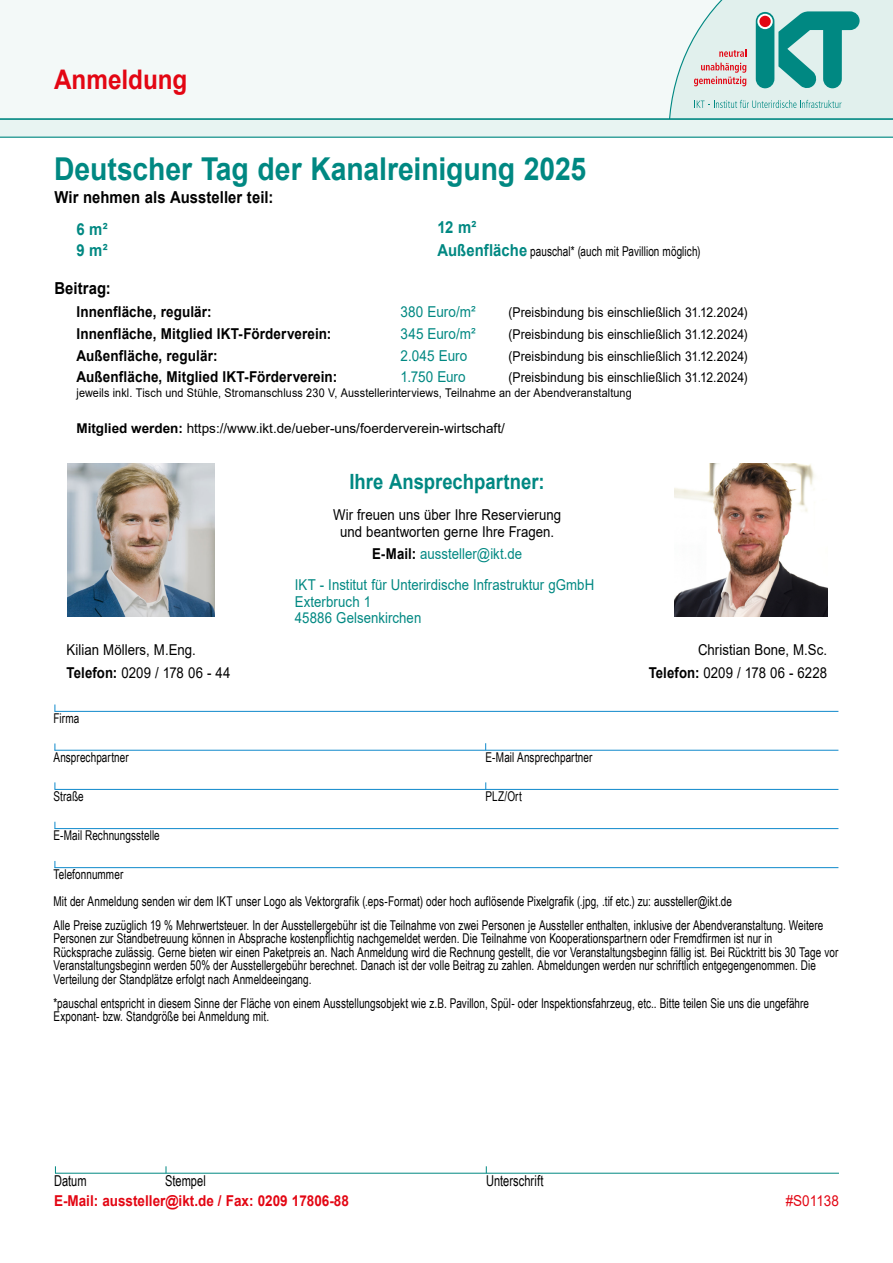
<style>
.page{position:relative;width:893px;height:1263px;background:#fff}
.page>*{position:absolute;margin:0;border:0;box-sizing:border-box;transform-origin:0 0}
.t1{font:700 31.5px "Arial";letter-spacing:-.005em;color:#008882;scale:.9 1}
.t2{font:700 27px "Arial";color:#e30613;scale:.9 1}
.t3{font:700 21px "Arial";color:#008882;scale:.88 1}
.t4{font:700 16.5px "Arial";letter-spacing:.005em;color:#000;scale:.9 1}
.t5{font:700 16.5px/21.6px "Arial";letter-spacing:.015em;color:#008882;scale:.9 1}
.t6{font:15px/22.5px "Arial";letter-spacing:.005em;color:#000;text-align:center;scale:.88 1}
.t7{font:700 15px "Arial";letter-spacing:.01em;color:#000;scale:.9 1}
.t8{font:15px/31px "Arial";letter-spacing:.005em;color:#008882;text-align:center;scale:.88 1}
.t9{font:700 15px "Arial";color:#e30613;scale:.9 1}
.t10{font:15px "Arial";letter-spacing:.005em;color:#008882;scale:.9 1}
.t11{font:15px "Arial Narrow";letter-spacing:.005em;color:#000;scale:.9 1}
.t12{font:15px "Arial";color:#e30613;scale:.9 1}
.t13{font:13.5px/13.5px "Arial Narrow";letter-spacing:.005em;color:#000;scale:.9 1}
.t14{font:13.5px "Arial";letter-spacing:.005em;color:#000;scale:.9 1}
.t15{font:13.5px "Arial";letter-spacing:.005em;color:#000}
.t16{font:12px "Arial";letter-spacing:.01em;color:#000;scale:.9 1}
.s1{font-family:"Arial";font-weight:700;font-size:16.5px;color:#008882}
.s2{font-weight:700}
.s3{font-weight:700;color:#000}
</style>
<div class="page">
<div style="left:0;top:0;width:893px;height:127px;background:#f3f9f8"></div>
<div style="left:0;top:119px;width:893px;height:19px;background:#e8f4f2"></div>
<hr style="left:0;top:137px;width:893px;height:1px;background:#008882">
<hr style="left:0;top:118px;width:893px;height:2px;background:#008882">
<hr style="left:55px;top:1173px;width:784px;height:1px;background:#008882">
<svg style="left:668px;top:0;width:225px;height:119px;background:#b7d7d4"></svg>
<img style="left:67px;top:463px;width:148px;height:153px">
<hr style="left:55px;top:711px;width:783px;height:1px;background:#0f89cb">
<hr style="left:55px;top:789px;width:783px;height:1px;background:#0f89cb">
<hr style="left:55px;top:867px;width:783px;height:1px;background:#0f89cb">
<hr style="left:55px;top:750px;width:783px;height:1px;background:#0f89cb">
<hr style="left:55px;top:828px;width:783px;height:1px;background:#0f89cb">
<img style="left:675px;top:463px;width:152px;height:153px">
<h2 class="t2" style="left:54px;top:60px;width:150px">Anmeldung</h2>
<h1 class="t1" style="left:54px;top:147px;width:593px">Deutscher Tag der Kanalreinigung 2025</h1>
<p class="t4" style="left:54px;top:186px;width:245px">Wir nehmen als Aussteller teil:</p>
<p class="t5" style="left:76px;top:218px;width:36px">6 m²<br>9 m²</p>
<p class="t5" style="left:438px;top:217px;width:45px">12 m²</p>
<p class="t13" style="left:438px;top:244px;width:294px"><span class="s1">Außenfläche</span> pauschal* (auch mit Pavillion möglich)</p>
<p class="t4" style="left:54px;top:276px;width:64px">Beitrag:</p>
<p class="t7" style="left:76px;top:302px;width:152px">Innenfläche, regulär:</p>
<p class="t10" style="left:400px;top:302px;width:85px">380 Euro/m²</p>
<p class="t14" style="left:508px;top:303px;width:267px">(Preisbindung bis einschließlich 31.12.2024)</p>
<p class="t7" style="left:76px;top:323px;width:285px">Innenfläche, Mitglied IKT-Förderverein:</p>
<p class="t10" style="left:400px;top:323px;width:85px">345 Euro/m²</p>
<p class="t14" style="left:508px;top:325px;width:267px">(Preisbindung bis einschließlich 31.12.2024)</p>
<p class="t7" style="left:76px;top:345px;width:158px">Außenfläche, regulär:</p>
<p class="t10" style="left:400px;top:345px;width:76px">2.045 Euro</p>
<p class="t14" style="left:508px;top:347px;width:267px">(Preisbindung bis einschließlich 31.12.2024)</p>
<p class="t7" style="left:76px;top:366px;width:291px">Außenfläche, Mitglied IKT-Förderverein:</p>
<p class="t10" style="left:400px;top:367px;width:74px">1.750 Euro</p>
<p class="t14" style="left:508px;top:368px;width:267px">(Preisbindung bis einschließlich 31.12.2024)</p>
<p class="t16" style="left:76px;top:385px;width:618px">jeweils inkl. Tisch und Stühle, Stromanschluss 230 V, Ausstellerinterviews, Teilnahme an der Abendveranstaltung</p>
<p class="t15" style="left:76px;top:419px;width:430px"><span class="s2">Mitglied werden:</span> https://www.ikt.de/ueber-uns/foerderverein-wirtschaft/</p>
<h3 class="t3" style="left:349px;top:467px;width:223px">Ihre Ansprechpartner:</h3>
<p class="t6" style="left:333px;top:506px;width:260px;line-height:16.5px">Wir freuen uns über Ihre Reservierung und beantworten gerne Ihre Fragen.</p>
<p class="t8" style="left:295px;top:538px;width:342px"><span class="s3">E-Mail:</span> aussteller@ikt.de<br>IKT - Institut für Unterirdische Infrastruktur gGmbH</p>
<p class="t8" style="left:295px;top:593px;width:145px;line-height:16.5px;text-align:left">Exterbruch 1<br>45886 Gelsenkirchen</p>
<p class="t6" style="left:67px;top:638px;width:188px;text-align:left">Kilian Möllers, M.Eng.<br><span class="s2">Telefon:</span> 0209 / 178 06 - 44</p>
<p class="t6" style="left:649px;top:638px;width:204px;text-align:right">Christian Bone, M.Sc.<br><span class="s2">Telefon:</span> 0209 / 178 06 - 6228</p>
<p class="t13" style="left:53px;top:711px;width:30px">Firma</p>
<p class="t13" style="left:53px;top:750px;width:85px">Ansprechpartner</p>
<p class="t13" style="left:485px;top:750px;width:120px">E-Mail Ansprechpartner</p>
<p class="t13" style="left:53px;top:789px;width:35px">Straße</p>
<p class="t13" style="left:485px;top:789px;width:42px">PLZ/Ort</p>
<p class="t13" style="left:53px;top:828px;width:120px">E-Mail Rechnungsstelle</p>
<p class="t13" style="left:53px;top:860px;width:755px;line-height:27px">Telefonnummer<br>Mit der Anmeldung senden wir dem IKT unser Logo als Vektorgrafik (.eps-Format) oder hoch auflösende Pixelgrafik (.jpg, .tif etc.) zu: aussteller@ikt.de</p>
<p class="t13" style="left:53px;top:918px;width:874px">Alle Preise zuzüglich 19 % Mehrwertsteuer. In der Ausstellergebühr ist die Teilnahme von zwei Personen je Aussteller enthalten, inklusive der Abendveranstaltung. Weitere Personen zur Standbetreuung können in Absprache kostenpflichtig nachgemeldet werden. Die Teilnahme von Kooperationspartnern oder Fremdfirmen ist nur in<br>Rücksprache zulässig. Gerne bieten wir einen Paketpreis an. Nach Anmeldung wird die Rechnung gestellt, die vor Veranstaltungsbeginn fällig ist. Bei Rücktritt bis 30 Tage vor Veranstaltungsbeginn werden 50% der Ausstellergebühr berechnet. Danach ist der volle Beitrag zu zahlen. Abmeldungen werden nur schriftlich entgegengenommen. Die Verteilung der Standplätze erfolgt nach Anmeldeeingang.</p>
<p class="t13" style="left:53px;top:996px;width:841px">*pauschal entspricht in diesem Sinne der Fläche von einem Ausstellungsobjekt wie z.B. Pavillon, Spül- oder Inspektionsfahrzeug, etc.. Bitte teilen Sie uns die ungefähre<br>Exponant- bzw. Standgröße bei Anmeldung mit.</p>
<p class="t11" style="left:54px;top:1170px;width:38px">Datum</p>
<p class="t11" style="left:165px;top:1170px;width:47px">Stempel</p>
<p class="t11" style="left:486px;top:1170px;width:65px">Unterschrift</p>
<p class="t9" style="left:54px;top:1190px;width:329px">E-Mail: aussteller@ikt.de / Fax: 0209 17806-88</p>
<p class="t12" style="left:786px;top:1190px;width:60px">#S01138</p>
</div>
